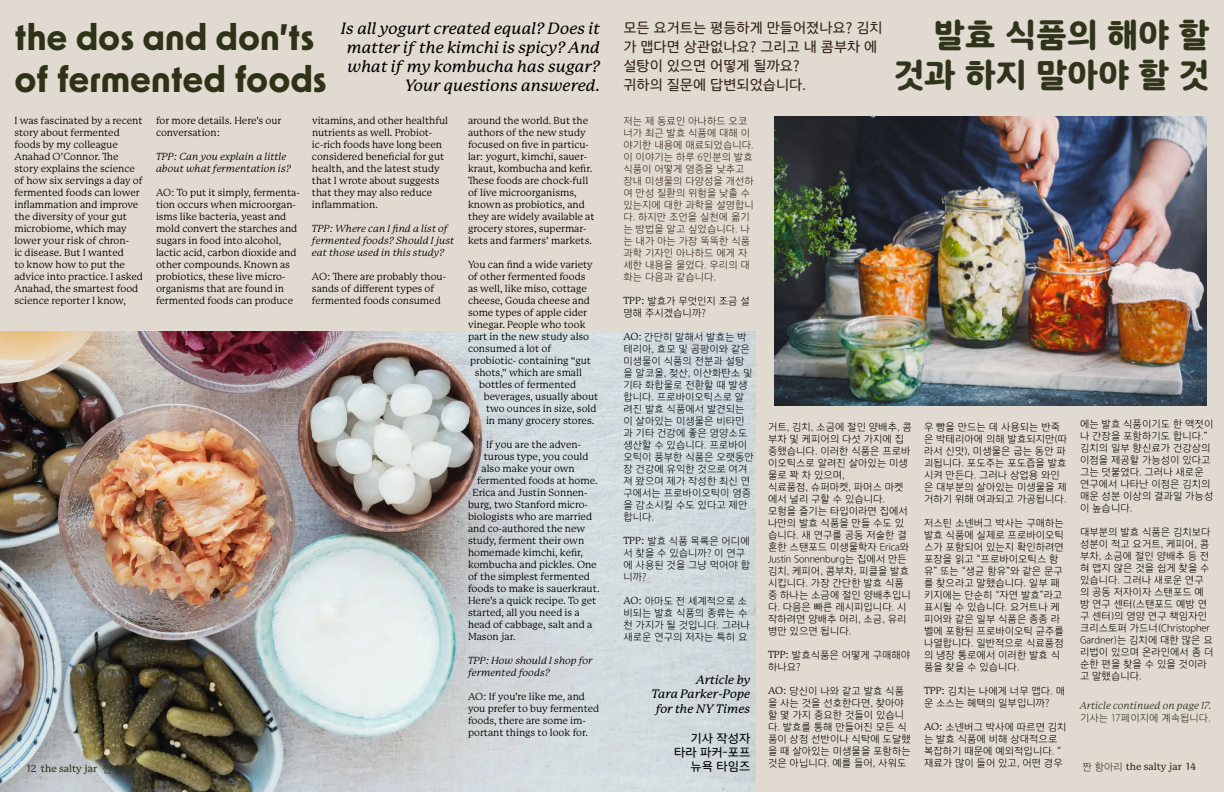
<style>
.page{position:relative;width:1224px;height:792px;background:#e1dad1}
.page>*{position:absolute;margin:0;border:0;box-sizing:border-box;transform-origin:0 0}
.t1{font:700 35px/42px "New Order";color:#2e3317}
.t2{font:33px/39.6px "TT Gulim H";color:#2f341a;text-align:right}
.t3{font:italic 500 16px/19.2px "P22 Mackinac Pro";color:#000;text-align:right}
.t4{font:14px/19px "TT Gulim M";color:#362316}
.t5{font:italic 500 12px/14.4px "P22 Mackinac Pro";color:#000;text-align:right}
.t6{font:12px/14.4px "TT Gulim M";color:#000;text-align:right}
.t7{font:10px/12px "P22 Mackinac Pro";color:#000}
.t8{font:10px/12px "TT Gulim L";color:#000}
.t9{font:10px/12px "TT Gulim L";color:#362316}
.t10{font:italic 10px/12px "P22 Mackinac Pro";color:#000}
.t11{font:500 10px "P Mackinac Pro";color:#2e3217}
.t12{font:italic 10px "P22 Mackinac Pro";color:#2e3317}
.t13{font:10px "TT Gulim L";color:#2e3317}
.s1{font-family:"P22 Mackinac Pro"}
.s2{font-family:"TT Gulim L";font-weight:400}
.s3{font-size:14px;color:#e1dad1}
</style>
<div class="page">
<img style="left:0;top:331px;width:756px;height:461px">
<img style="left:774px;top:117px;width:433px;height:288px">
<h1 class="t1" style="left:14px;top:14px;width:314px">the dos and don’ts of fermented foods</h1>
<h3 class="t3" style="left:341px;top:19px;width:260px">Is all yogurt created equal? Does it matter if the kimchi is spicy? And what if my kombucha has sugar?<br>Your questions answered.</h3>
<h3 class="t4" style="left:623px;top:18px;width:261px">모든 요거트는 평등하게 만들어졌나요? 김치 가 맵다면 상관없나요? 그리고 내 콤부차 에 설탕이 있으면 어떻게 될까요?<br>귀하의 질문에 답변되었습니다.</h3>
<h2 class="t2" style="left:893px;top:17px;width:318px">발효 식품의 해야 할 것과 하지 말아야 할 것</h2>
<p class="t9" style="left:623px;top:115px;width:132px">저는 제 동료인 아나하드 오코 너가 최근 발효 식품에 대해 이 야기한 내용에 매료되었습니다. 이 이야기는 하루 6인분의 발효 식품이 어떻게 염증을 낮추고 장내 미생물의 다양성을 개선하 여 만성 질환의 위험을 낮출 수 있는지에 대한 과학을 설명합니 다. 하지만 조언을 실천에 옮기 는 방법을 알고 싶었습니다. 나 는 내가 아는 가장 똑똑한 식품 과학 기자인 아나하드 에게 자 세한 내용을 물었다. 우리의 대 화는 다음과 같습니다.</p>
<p class="t8" style="left:623px;top:295px;width:128px"><span class="s1">TPP:</span> 발효가 무엇인지 조금 설 명해 주시겠습니까?</p>
<p class="t8" style="left:623px;top:331px;width:132px"><span class="s1">AO:</span> 간단히 말해서 발효는 박 테리아, 효모 및 곰팡이와 같은 미생물이 식품의 전분과 설탕 을 알코올, 젖산, 이산화탄소 및 기타 화합물로 전환할 때 발생 합니다. 프로바이오틱스로 알 려진 발효 식품에서 발견되는 이 살아있는 미생물은 비타민 과 기타 건강에 좋은 영양소도 생산할 수 있습니다. 프로바이 오틱이 풍부한 식품은 오랫동안 장 건강에 유익한 것으로 여겨 져 왔으며 제가 작성한 최신 연 구에서는 프로바이오틱이 염증 을 감소시킬 수도 있다고 제안 합니다.</p>
<p class="t8" style="left:623px;top:535px;width:128px"><span class="s1">TPP:</span> 발효 식품 목록은 어디에 서 찾을 수 있습니까? 이 연구 에 사용된 것을 그냥 먹어야 합 니까?</p>
<p class="t8" style="left:623px;top:595px;width:128px"><span class="s1">AO:</span> 아마도 전 세계적으로 소 비되는 발효 식품의 종류는 수 천 가지가 될 것입니다. 그러나 새로운 연구의 저자는 특히 요</p>
<p class="t7" style="left:14px;top:115px;width:130px">I was fascinated by a recent story about fermented foods by my colleague<br>Anahad O’Connor. The story explains the science of how six servings a day of fermented foods can lower inflammation and improve the diversity of your gut microbiome, which may lower your risk of chron-<br>ic disease. But I wanted<br>to know how to put the advice into practice. I asked<br>Anahad, the smartest food science reporter I know,</p>
<p class="t7" style="left:156px;top:115px;width:127px">for more details. Here’s our conversation:</p>
<p class="t7" style="left:312px;top:115px;width:138px">vitamins, and other healthful nutrients as well. Probiot&shy;ic-rich foods have long been considered beneficial for gut health, and the latest study that I wrote about suggests that they may also reduce inflammation.</p>
<p class="t10" style="left:312px;top:223px;width:144px">TPP: Where can I find a list of fermented foods? Should I just eat those used in this study?</p>
<p class="t7" style="left:312px;top:271px;width:136px">AO: There are probably thou&shy;sands of different types of fermented foods consumed</p>
<p class="t7" style="left:468px;top:115px;width:128px">around the world. But the authors of the new study focused on five in particu&shy;lar: yogurt, kimchi, sauer&shy;kraut, kombucha and kefir.<br>These foods are chock-full of live microorganisms, known as probiotics, and they are widely available at grocery stores, supermar&shy;kets and farmers’ markets.</p>
<p class="t7" style="left:468px;top:259px;width:126px">You can find a wide variety</p>
<p class="t7" style="left:468px;top:271px;width:119px">of other fermented foods</p>
<p class="t7" style="left:468px;top:283px;width:120px">as well, like miso, cottage</p>
<p class="t7" style="left:468px;top:295px;width:123px">cheese, Gouda cheese and</p>
<p class="t7" style="left:468px;top:307px;width:121px">some types of apple cider</p>
<p class="t7" style="left:468px;top:319px;width:119px">vinegar. People who took</p>
<p class="t7" style="left:468px;top:331px;width:123px">part in the new study also</p>
<p class="t7" style="left:468px;top:343px;width:85px">consumed a lot of</p>
<p class="t7" style="left:470px;top:355px;width:122px">probiotic- containing “gut</p>
<p class="t7" style="left:475px;top:367px;width:109px">shots,” which are small</p>
<p class="t7" style="left:479px;top:379px;width:98px">bottles of fermented</p>
<p class="t7" style="left:484px;top:391px;width:116px">beverages, usually about</p>
<p class="t7" style="left:486px;top:403px;width:112px">two ounces in size, sold</p>
<p class="t7" style="left:486px;top:415px;width:110px">in many grocery stores.</p>
<p class="t7" style="left:486px;top:439px;width:97px">If you are the adven-</p>
<p class="t7" style="left:484px;top:451px;width:106px">turous type, you could</p>
<p class="t7" style="left:482px;top:463px;width:95px">also make your own</p>
<p class="t7" style="left:477px;top:475px;width:122px">fermented foods at home.</p>
<p class="t7" style="left:472px;top:487px;width:117px">Erica and Justin Sonnen-</p>
<p class="t7" style="left:468px;top:499px;width:122px">burg, two Stanford micro-</p>
<p class="t7" style="left:468px;top:511px;width:126px">biologists who are married</p>
<p class="t7" style="left:468px;top:523px;width:119px">and co-authored the new</p>
<p class="t7" style="left:468px;top:535px;width:118px">study, ferment their own</p>
<p class="t7" style="left:468px;top:547px;width:117px">homemade kimchi, kefir,</p>
<p class="t7" style="left:468px;top:559px;width:130px">kombucha and pickles. One</p>
<p class="t7" style="left:468px;top:571px;width:123px">of the simplest fermented</p>
<p class="t7" style="left:468px;top:583px;width:133px">foods to make is sauerkraut.</p>
<p class="t7" style="left:468px;top:595px;width:130px">Here’s a quick recipe. To get</p>
<p class="t7" style="left:468px;top:607px;width:113px">started, all you need is a</p>
<p class="t7" style="left:468px;top:619px;width:126px">head of cabbage, salt and a</p>
<p class="t7" style="left:468px;top:631px;width:49px">Mason jar.</p>
<p class="t10" style="left:468px;top:655px;width:126px">TPP: How should I shop for fermented foods?</p>
<p class="t7" style="left:468px;top:691px;width:133px">AO: If you’re like me, and you prefer to buy fermented foods, there are some im&shy;portant things to look for.</p>
<p class="t10" style="left:156px;top:151px;width:137px">TPP: Can you explain a little about what fermentation is?</p>
<p class="t7" style="left:156px;top:187px;width:145px">AO: To put it simply, fermenta&shy;tion occurs when microorgan&shy;isms like bacteria, yeast and mold convert the starches and sugars in food into alcohol, lactic acid, carbon dioxide and other compounds. Known as probiotics, these live micro&shy;organisms that are found in fermented foods can produce</p>
<p class="t8" style="left:1080px;top:418px;width:135px">에는 발효 식품이기도 한 액젓이 나 간장을 포함하기도 합니다.” 김치의 일부 향신료가 건강상의 이점을 제공할 가능성이 있다고 그는 덧붙였다. 그러나 새로운 연구에서 나타난 이점은 김치의 매운 성분 이상의 결과일 가능성 이 높습니다.</p>
<p class="t8" style="left:1080px;top:526px;width:135px">대부분의 발효 식품은 김치보다 성분이 적고 요거트, 케피어, 콤 부차, 소금에 절인 양배추 등 전 혀 맵지 않은 것을 쉽게 찾을 수 있습니다. 그러나 새로운 연구 의 공동 저자이자 스탠포드 예 방 연구 센터(스탠포드 예방 연 구 센터)의 영양 연구 책임자인 크리스토퍼 가드너(Christopher<br>Gardner)는 김치에 대한 많은 요 리법이 있으며 온라인에서 좀 더 순한 편을 찾을 수 있을 것이라 고 말했습니다.</p>
<p class="t8" style="left:924px;top:421px;width:145px">우 빵을 만드는 데 사용되는 반죽 은 박테리아에 의해 발효되지만(따 라서 신맛), 미생물은 굽는 동안 파 괴됩니다. 포도주는 포도즙을 발효 시켜 만든다. 그러나 상업용 와인 은 대부분의 살아있는 미생물을 제 거하기 위해 여과되고 가공됩니다.</p>
<p class="t8" style="left:924px;top:517px;width:141px">저스틴 소넨버그 박사는 구매하는 발효 식품에 실제로 프로바이오틱 스가 포함되어 있는지 확인하려면 포장을 읽고 “프로바이오틱스 함 유” 또는 “생균 함유”와 같은 문구 를 찾으라고 말했습니다. 일부 패 키지에는 단순히 “자연 발효”라고 표시될 수 있습니다. 요거트나 케 피어와 같은 일부 식품은 종종 라 벨에 포함된 프로바이오틱 균주를 나열합니다. 일반적으로 식료품점 의 냉장 통로에서 이러한 발효 식 품을 찾을 수 있습니다.</p>
<p class="t8" style="left:924px;top:685px;width:143px"><span class="s1">TPP:</span> 김치는 나에게 너무 맵다. 매 운 소스는 혜택의 일부입니까?</p>
<p class="t8" style="left:924px;top:721px;width:144px"><span class="s1">AO:</span> 소넨버그 박사에 따르면 김치 는 발효 식품에 비해 상대적으로 복잡하기 때문에 예외적입니다. “ 재료가 많이 들어 있고, 어떤 경우</p>
<p class="t8" style="left:768px;top:421px;width:145px">거트, 김치, 소금에 절인 양배추, 콤 부차 및 케피어의 다섯 가지에 집 중했습니다. 이러한 식품은 프로바 이오틱스로 알려진 살아있는 미생 물로 꽉 차 있으며,<br>식료품점, 슈퍼마켓, 파머스 마켓 에서 널리 구할 수 있습니다. 모험을 즐기는 타입이라면 집에서 나만의 발효 식품을 만들 수도 있 습니다. 새 연구를 공동 저술한 결 혼한 스탠포드 미생물학자 Erica와<br>Justin Sonnenburg는 집에서 만든 김치, 케피어, 콤부차, 피클을 발효 시킵니다. 가장 간단한 발효 식품 중 하나는 소금에 절인 양배추입니 다. 다음은 빠른 레시피입니다. 시 작하려면 양배추 머리, 소금, 유리 병만 있으면 됩니다.</p>
<p class="t8" style="left:768px;top:649px;width:144px"><span class="s1">TPP:</span> 발효식품은 어떻게 구매해야 하나요?</p>
<p class="t8" style="left:768px;top:685px;width:144px"><span class="s1">AO:</span> 당신이 나와 같고 발효 식품 을 사는 것을 선호한다면, 찾아야 할 몇 가지 중요한 것들이 있습니 다. 발효를 통해 만들어진 모든 식 품이 상점 선반이나 식탁에 도달했 을 때 살아있는 미생물을 포함하는 것은 아닙니다. 예를 들어, 사워도</p>
<p class="t5" style="left:652px;top:673px;width:100px">Article by<br>Tara Parker-Pope for the NY Times</p>
<p class="t6" style="left:674px;top:731px;width:78px">기사 작성자 타라 파커-포프 뉴욕 타임즈</p>
<p class="t12" style="left:1080px;top:700px;width:133px">Article continued on page 17.</p>
<p class="t13" style="left:1080px;top:713px;width:132px">기사는 17페이지에 계속됩니다.</p>
<p class="t11" style="left:27px;top:763px;width:118px">12 the salty jar <span class="s2">짠 항아리</span></p>
<p class="t11" style="left:1082px;top:761px;width:138px"><span class="s2">짠 항아리</span> the salty jar 14 <span class="s3">14</span></p>
</div>
